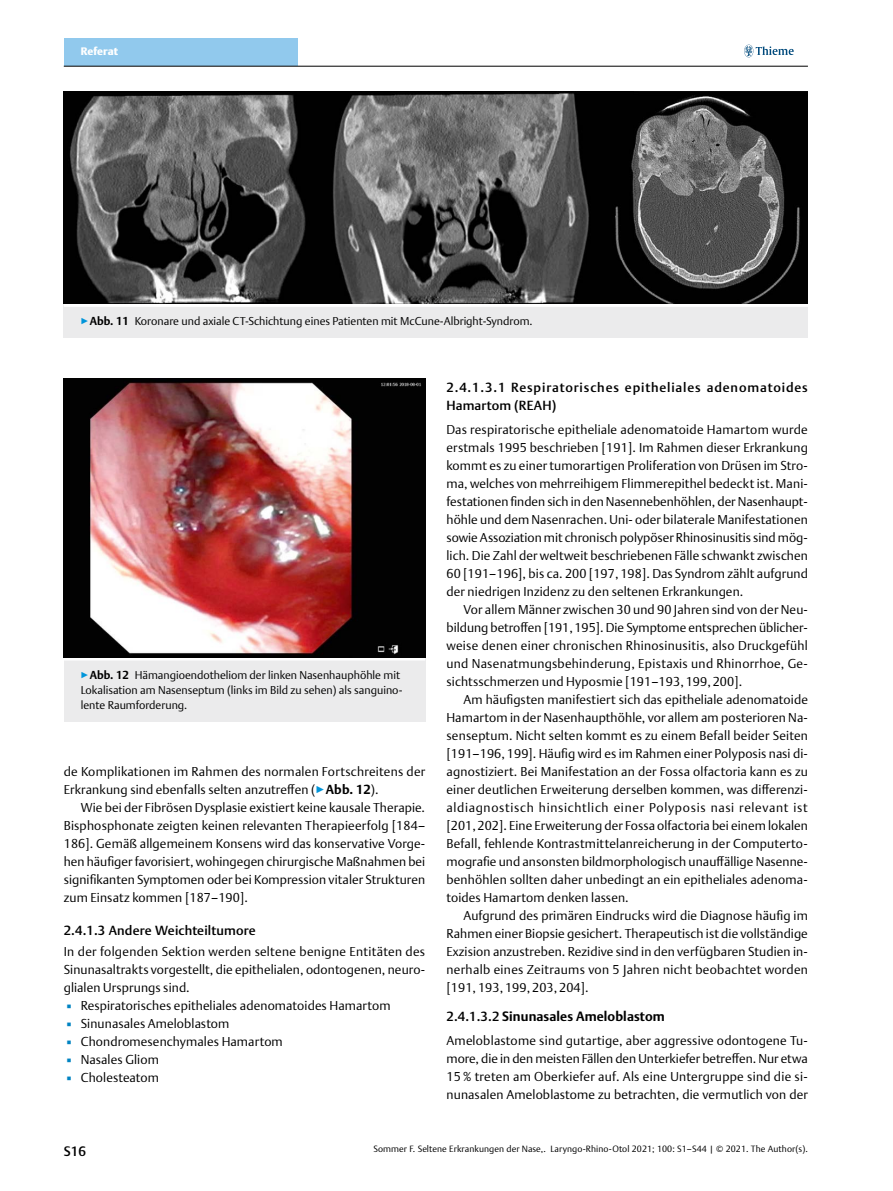
<style>
.page{position:relative;width:893px;height:1191px;background:#fff}
.page>*{position:absolute;margin:0;border:0;box-sizing:border-box;transform-origin:0 0}
.t1{font:500 13.5px "Thieme Argo 2011";color:#000}
.t2{font:500 13.2px/18px "Thieme Argo 2011";letter-spacing:.06em;color:#000}
.t3{font:700 13.2px "Thieme Argo 2011";letter-spacing:.01em;color:#000}
.t4{font:500 13.2px "Thieme Argo 2011";letter-spacing:.01em;color:#000}
.t5{font:300 12.75px/18px "Thieme Argo 2011";letter-spacing:.01em;color:#000;text-align:justify}
.t6{font:300 11.25px/15px "Thieme Argo 2011";color:#000}
.t7{font:900 10.8px "Thieme Argo 2011";letter-spacing:.005em;color:#fff}
.t8{font:300 9px "Thieme Argo 2011";letter-spacing:.01em;color:#000}
.s1{color:#0095da}
.s2{font-weight:700}
.s3{color:#0083c2}
.s4{font-weight:500}
</style>
<div class="page">
<div style="left:64px;top:38px;width:234px;height:28px;background:#91c9ed"></div>
<svg style="left:744px;top:45px;width:50px;height:12px"></svg>
<hr style="left:64px;top:66px;width:744px;height:1px;background:#000">
<div style="left:64px;top:657px;width:361px;height:64px;background:#ebebec"></div>
<hr style="left:64px;top:657px;width:361px;height:3px;background:#fff">
<img style="left:64px;top:378px;width:361px;height:279px">
<div style="left:64px;top:303px;width:744px;height:35px;background:#ebebec"></div>
<svg style="left:64px;top:303px;width:744px;height:4px;background:#c2c2c2"></svg>
<img style="left:64px;top:92px;width:744px;height:211px">
<p class="t7" style="left:81px;top:44px;width:39px">Referat</p>
<p class="t6" style="left:81px;top:313px;width:453px"><span class="s1">▶</span><span class="s2">Abb. 11</span> Koronare und axiale CT-Schichtung eines Patienten mit McCune-Albright-Syndrom.</p>
<p class="t6" style="left:81px;top:667px;width:323px"><span class="s1">▶</span><span class="s2">Abb. 12</span> Hämangioendotheliom der linken Nasenhauphöhle mit<br>Lokalisation am Nasenseptum (links im Bild zu sehen) als sanguino&shy;lente Raumforderung.</p>
<p class="t5" style="left:64px;top:761px;width:363px">de Komplikationen im Rahmen des normalen Fortschreitens der<br>Erkrankung sind ebenfalls selten anzutreffen (<span class="s1">▶</span><span class="s2">Abb. 12</span>).</p>
<p class="t5" style="left:64px;top:797px;width:363px;text-indent:17px">Wie bei der Fibrösen Dysplasie existiert keine kausale Therapie.<br>Bisphosphonate zeigten keinen relevanten Therapieerfolg [184– 186]. Gemäß allgemeinem Konsens wird das konservative Vorge&shy;hen häufiger favorisiert, wohingegen chirurgische Maßnahmen bei signifikanten Symptomen oder bei Kompression vitaler Strukturen zum Einsatz kommen [187–190].</p>
<p class="t4" style="left:64px;top:921px;width:193px">2.4.1.3 Andere Weichteiltumore</p>
<p class="t5" style="left:64px;top:941px;width:363px">In der folgenden Sektion werden seltene benigne Entitäten des Sinunasaltrakts vorgestellt, die epithelialen, odontogenen, neuro&shy;glialen Ursprungs sind.</p>
<p class="t5" style="left:64px;top:995px;width:328px"><span class="s3">▪</span> Respiratorisches epitheliales adenomatoides Hamartom</p>
<p class="t5" style="left:64px;top:1013px;width:167px"><span class="s3">▪</span> Sinunasales Ameloblastom</p>
<p class="t5" style="left:64px;top:1031px;width:221px"><span class="s3">▪</span> Chondromesenchymales Hamartom</p>
<p class="t5" style="left:64px;top:1049px;width:97px"><span class="s3">▪</span> Nasales Gliom</p>
<p class="t5" style="left:64px;top:1067px;width:97px"><span class="s3">▪</span> Cholesteatom</p>
<p class="t2" style="left:446px;top:378px;width:363px">2.4.1.3.1 Respiratorisches epitheliales adenomatoides<br>Hamartom (REAH)</p>
<p class="t5" style="left:446px;top:420px;width:363px">Das respiratorische epitheliale adenomatoide Hamartom wurde erstmals 1995 beschrieben [191]. Im Rahmen dieser Erkrankung kommt es zu einer tumorartigen Proliferation von Drüsen im Stro&shy;ma, welches von mehrreihigem Flimmerepithel bedeckt ist. Mani&shy;festationen finden sich in den Nasennebenhöhlen, der Nasenhaupt&shy;höhle und dem Nasenrachen. Uni- oder bilaterale Manifestationen sowie Assoziation mit chronisch polypöser Rhinosinusitis sind mög&shy;lich. Die Zahl der weltweit beschriebenen Fälle schwankt zwischen 60 [191–196], bis ca. 200 [197, 198]. Das Syndrom zählt aufgrund der niedrigen Inzidenz zu den seltenen Erkrankungen.</p>
<p class="t5" style="left:446px;top:600px;width:363px;text-indent:17px">Vor allem Männer zwischen 30 und 90 Jahren sind von der Neu&shy;bildung betroffen [191,195]. Die Symptome entsprechen üblicher&shy;weise denen einer chronischen Rhinosinusitis, also Druckgefühl und Nasenatmungsbehinderung, Epistaxis und Rhinorrhoe, Ge&shy;sichtsschmerzen und Hyposmie [191–193, 199, 200].</p>
<p class="t5" style="left:446px;top:690px;width:363px;text-indent:17px">Am häufigsten manifestiert sich das epitheliale adenomatoide Hamartom in der Nasenhaupthöhle, vor allem am posterioren Na&shy;senseptum. Nicht selten kommt es zu einem Befall beider Seiten [191–196, 199]. Häufig wird es im Rahmen einer Polyposis nasi di&shy;agnostiziert. Bei Manifestation an der Fossa olfactoria kann es zu einer deutlichen Erweiterung derselben kommen, was differenzi&shy;aldiagnostisch hinsichtlich einer Polyposis nasi relevant ist [201,202]. Eine Erweiterung der Fossa olfactoria bei einem lokalen Befall, fehlende Kontrastmittelanreicherung in der Computerto&shy;mografie und ansonsten bildmorphologisch unauffällige Nasenne&shy;benhöhlen sollten daher unbedingt an ein epitheliales adenoma&shy;toides Hamartom denken lassen.</p>
<p class="t5" style="left:446px;top:906px;width:363px;text-indent:17px">Aufgrund des primären Eindrucks wird die Diagnose häufig im Rahmen einer Biopsie gesichert. Therapeutisch ist die vollständige Exzision anzustreben. Rezidive sind in den verfügbaren Studien in&shy;nerhalb eines Zeitraums von 5 Jahren nicht beobachtet worden [191, 193, 199, 203, 204].</p>
<p class="t3" style="left:446px;top:1007px;width:220px"><span class="s4">2.4.1.3.2</span> Sinunasales Ameloblastom</p>
<p class="t5" style="left:446px;top:1031px;width:363px">Ameloblastome sind gutartige, aber aggressive odontogene Tu&shy;more, die in den meisten Fällen den Unterkiefer betreffen. Nur etwa 15 % treten am Oberkiefer auf. Als eine Untergruppe sind die si&shy;nunasalen Ameloblastome zu betrachten, die vermutlich von der</p>
<p class="t1" style="left:64px;top:1142px;width:24px">S16</p>
<p class="t8" style="left:373px;top:1143px;width:436px">Sommer F. Seltene Erkrankungen der Nase,. Laryngo-Rhino-Otol 2021; 100: S1–S44 | © 2021. The Author(s).</p>
</div>
